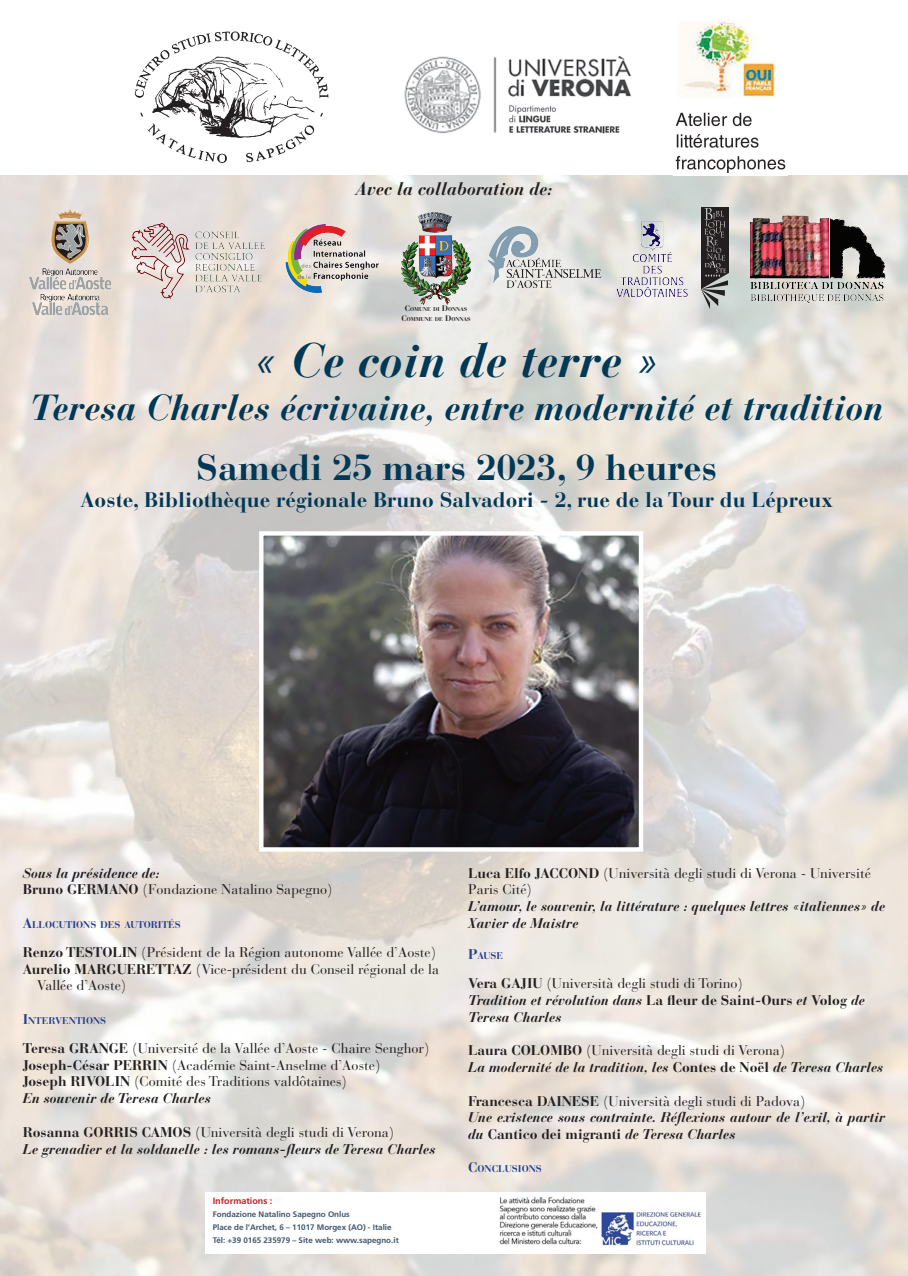
<style>
.page{position:relative;width:908px;height:1276px;background:#fff}
.page>*{position:absolute;margin:0;border:0;box-sizing:border-box;transform-origin:0 0}
.t1{font:italic 700 48px "Bauer Bodoni Std";color:#013856}
.t2{font:italic 700 36px "Bauer Bodoni Std";color:#013856}
.t3{font:700 36px "Bauer Bodoni Std";color:#013856}
.t4{font:700 21px "Bauer Bodoni Std";color:#013856}
.t5{font:italic 700 18px "Bauer Bodoni Std";color:#231f20}
.t6{font:14px/16.8px "Bauer Bodoni Std";color:#231f20}
.t7{font:italic 700 14px/16.8px "Bauer Bodoni Std";color:#231f20}
.t8{font:700 9.8px "Bauer Bodoni Std";color:#253f8e}
.t9{font:700 9px "Frutiger LT Std";color:#bb1e25}
.t10{font:700 8px/13px "Frutiger LT Std";color:#3f556d}
.t11{font:700 5.6px "Bauer Bodoni Std";color:#231f20}
.s1{font-size:8px}
.s2{font-weight:700}
.s3{font-size:14px}
.s4{font-style:normal}
</style>
<div class="page">
<img style="left:0;top:175px;width:907px;height:1101px">
<img style="left:134px;top:31px;width:195px;height:132px">
<img style="left:404px;top:55px;width:228px;height:79px">
<img style="left:675px;top:19px;width:111px;height:154px">
<img style="left:264px;top:536px;width:374px;height:310px">
<div style="left:259px;top:531px;width:384px;height:320px;border:4px solid #fff"></div>
<img style="left:205px;top:1192px;width:500px;height:61px">
<img style="left:22px;top:204px;width:101px;height:122px">
<img style="left:481px;top:223px;width:124px;height:71px">
<img style="left:282px;top:218px;width:99px;height:80px">
<img style="left:401px;top:212px;width:69px;height:92px">
<img style="left:746px;top:209px;width:141px;height:98px">
<img style="left:700px;top:208px;width:28px;height:100px">
<img style="left:613px;top:219px;width:76px;height:81px">
<img style="left:131px;top:223px;width:133px;height:75px">
<div style="left:207px;top:1195px;width:223px;height:50px;background:#fff"></div>
<p class="t5" style="left:355px;top:177px;width:199px">Avec la collaboration de:</p>
<p class="t11" style="left:404px;top:306px;width:64px"><span class="s1">C</span>OMUNE DI <span class="s1">D</span>ONNAS</p>
<p class="t11" style="left:401px;top:316px;width:71px"><span class="s1">C</span>OMMUNE DE <span class="s1">D</span>ONNAS</p>
<p class="t1" style="left:254px;top:330px;width:407px">« Ce coin de terre »</p>
<p class="t2" style="left:30px;top:385px;width:854px">Teresa Charles écrivaine, entre modernité et tradition</p>
<p class="t3" style="left:196px;top:446px;width:522px">Samedi 25 mars 2023, 9 heures</p>
<p class="t4" style="left:81px;top:487px;width:753px">Aoste, Bibliothèque régionale Bruno Salvadori - 2, rue de la Tour du Lépreux</p>
<p class="t7" style="left:23px;top:864px;width:138px">Sous la présidence de:</p>
<p class="t6" style="left:23px;top:881px;width:311px"><span class="s2">Bruno GERMANO</span> (Fondazione Natalino Sapegno)</p>
<p class="t8" style="left:23px;top:918px;width:159px"><span class="s3">A</span>LLOCUTIONS DES AUTORITÉS</p>
<p class="t6" style="left:23px;top:943px;width:415px"><span class="s2">Renzo TESTOLIN</span> (Président de la Région autonome Vallée d’Aoste)</p>
<p class="t6" style="left:37px;top:960px;width:403px;text-indent:-14px"><span class="s2">Aurelio MARGUERETTAZ</span> (Vice-président du Conseil régional de la<br>Vallée d’Aoste)</p>
<p class="t8" style="left:23px;top:1014px;width:85px"><span class="s3">I</span>NTERVENTIONS</p>
<p class="t6" style="left:23px;top:1039px;width:408px"><span class="s2">Teresa GRANGE</span> (Université de la Vallée d’Aoste - Chaire Senghor)</p>
<p class="t6" style="left:23px;top:1056px;width:359px"><span class="s2">Joseph-César PERRIN</span> (Académie Saint-Anselme d’Aoste)</p>
<p class="t6" style="left:23px;top:1073px;width:326px"><span class="s2">Joseph RIVOLIN</span> (Comité des Traditions valdôtaines)</p>
<p class="t7" style="left:23px;top:1090px;width:190px">En souvenir de Teresa Charles</p>
<p class="t6" style="left:23px;top:1123px;width:373px"><span class="s2">Rosanna GORRIS CAMOS</span> (Università degli studi di Verona)</p>
<p class="t7" style="left:23px;top:1140px;width:414px">Le grenadier et la soldanelle : les romans-fleurs de Teresa Charles</p>
<p class="t9" style="left:213px;top:1195px;width:61px">Informations :</p>
<p class="t10" style="left:213px;top:1207px;width:187px">Fondazione Natalino Sapegno Onlus<br>Place de l’Archet, 6 – 11017 Morgex (AO) - Italie<br>Tél: +39 0165 235979 – Site web: www.sapegno.it</p>
<p class="t6" style="left:468px;top:864px;width:404px"><span class="s2">Luca Elfo JACCOND</span> (Università degli studi di Verona - Université<br>Paris Cité)</p>
<p class="t7" style="left:468px;top:898px;width:418px">L’amour, le souvenir, la littérature : quelques lettres «italiennes» de<br>Xavier de Maistre</p>
<p class="t8" style="left:468px;top:950px;width:36px"><span class="s3">P</span>AUSE</p>
<p class="t6" style="left:468px;top:975px;width:276px"><span class="s2">Vera GAJIU</span> (Università degli studi di Torino)</p>
<p class="t7" style="left:468px;top:991px;width:398px">Tradition et révolution dans <span class="s4">La fleur de Saint-Ours</span> et <span class="s4">Volog</span> de<br>Teresa Charles</p>
<p class="t6" style="left:468px;top:1042px;width:318px"><span class="s2">Laura COLOMBO</span> (Università degli studi di Verona)</p>
<p class="t7" style="left:468px;top:1059px;width:416px">La modernité de la tradition, les <span class="s4">Contes de Noël</span> de Teresa Charles</p>
<p class="t6" style="left:468px;top:1092px;width:339px"><span class="s2">Francesca DAINESE</span> (Università degli studi di Padova)</p>
<p class="t7" style="left:468px;top:1109px;width:418px">Une existence sous contrainte. Réflexions autour de l’exil, à partir du <span class="s4">Cantico dei migranti</span> de Teresa Charles</p>
<p class="t8" style="left:468px;top:1162px;width:75px"><span class="s3">C</span>ONCLUSIONS</p>
</div>
